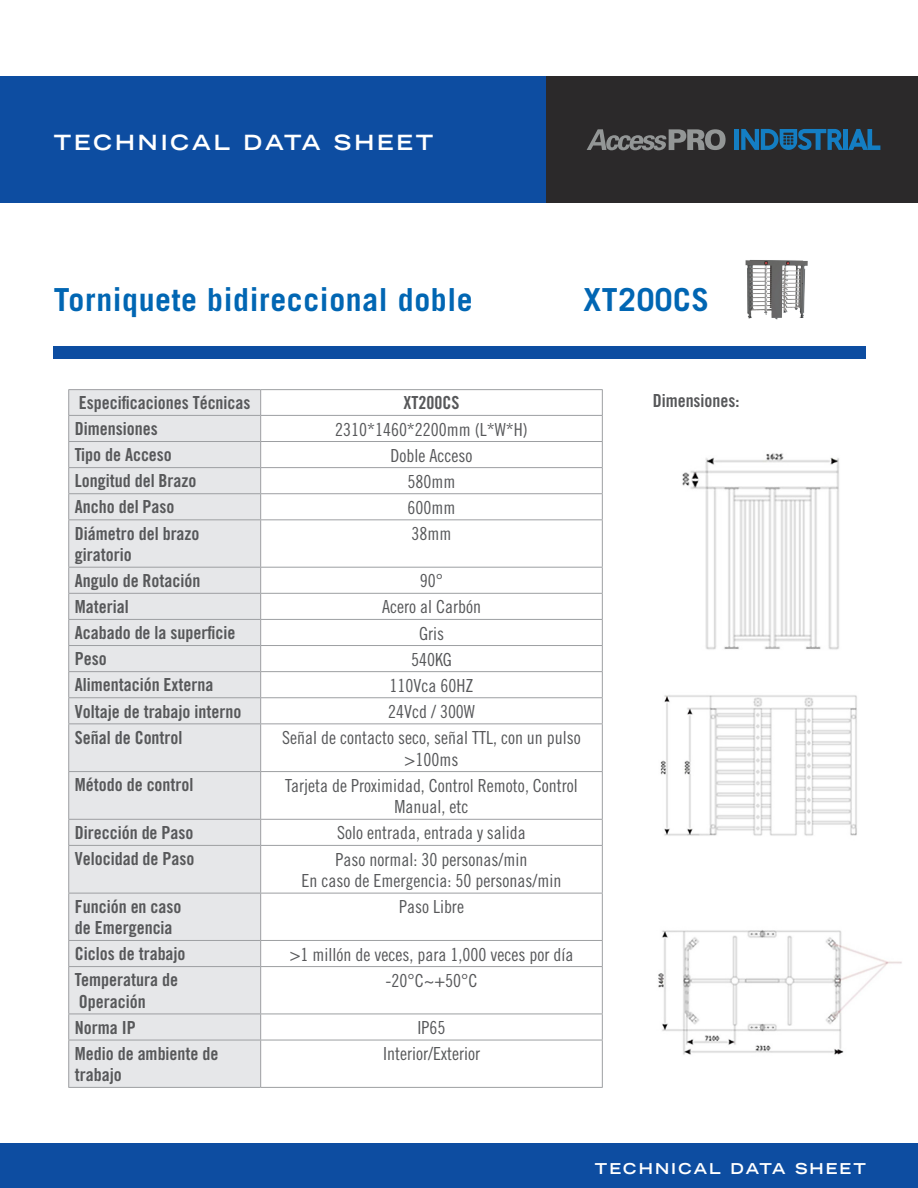
<style>
.page{position:relative;width:918px;height:1188px;background:#fff}
.page>*{position:absolute;margin:0;border:0;box-sizing:border-box;transform-origin:0 0}
.t1{font:700 31.8px "Trade Gothic";letter-spacing:.02em;color:#0166b3}
.t2{font:700 expanded 21px "Trade Gothic LH";letter-spacing:.14em;color:#fff}
.t3{font:18px/21.6px "Trade Gothic Bold Cond Twenty";color:#57585a}
.t4{font:18px/21.6px "Trade Gothic Cond Eighteen";color:#57585a;text-align:center}
.t5{font:700 expanded 15px "Trade Gothic LH";letter-spacing:.14em;color:#fff}
</style>
<div class="page">
<div style="left:0;top:77px;width:546px;height:126px;background:#0d4da1"></div>
<div style="left:2px;top:1143px;width:916px;height:45px;background:#0d4da1"></div>
<div style="left:54px;top:347px;width:812px;height:12px;background:#0d4da1"></div>
<div style="left:546px;top:77px;width:372px;height:126px;background:#2b292a"></div>
<hr style="left:0;top:1143px;width:3px;height:45px;background:#0d4da1">
<svg style="left:587px;top:129px;width:139px;height:21px"></svg>
<div style="left:734px;top:129px;width:5px;height:21px;background:#147ec3"></div>
<svg style="left:741px;top:129px;width:139px;height:21px"></svg>
<div style="left:69px;top:390px;width:191px;height:697px;background:#e6e7e9"></div>
<hr style="left:68px;top:389px;width:193px;height:1px;background:#9d9fa2">
<hr style="left:261px;top:389px;width:342px;height:1px;background:#9d9fa2">
<hr style="left:68px;top:415px;width:193px;height:1px;background:#9d9fa2">
<hr style="left:261px;top:415px;width:342px;height:1px;background:#9d9fa2">
<hr style="left:68px;top:441px;width:193px;height:1px;background:#9d9fa2">
<hr style="left:261px;top:441px;width:342px;height:1px;background:#9d9fa2">
<hr style="left:68px;top:467px;width:193px;height:1px;background:#9d9fa2">
<hr style="left:261px;top:467px;width:342px;height:1px;background:#9d9fa2">
<hr style="left:68px;top:493px;width:193px;height:1px;background:#9d9fa2">
<svg style="left:68px;top:390px;width:1px;height:129px"></svg>
<hr style="left:261px;top:493px;width:342px;height:1px;background:#9d9fa2">
<svg style="left:260px;top:390px;width:1px;height:129px"></svg>
<svg style="left:602px;top:390px;width:1px;height:129px"></svg>
<hr style="left:68px;top:519px;width:193px;height:1px;background:#9d9fa2">
<hr style="left:68px;top:520px;width:1px;height:47px;background:#9d9fa2">
<hr style="left:261px;top:519px;width:342px;height:1px;background:#9d9fa2">
<hr style="left:260px;top:520px;width:1px;height:47px;background:#9d9fa2">
<hr style="left:602px;top:520px;width:1px;height:47px;background:#9d9fa2">
<hr style="left:68px;top:567px;width:193px;height:1px;background:#9d9fa2">
<hr style="left:261px;top:567px;width:342px;height:1px;background:#9d9fa2">
<hr style="left:68px;top:593px;width:193px;height:1px;background:#9d9fa2">
<hr style="left:261px;top:593px;width:342px;height:1px;background:#9d9fa2">
<hr style="left:68px;top:619px;width:193px;height:1px;background:#9d9fa2">
<hr style="left:261px;top:619px;width:342px;height:1px;background:#9d9fa2">
<hr style="left:68px;top:645px;width:193px;height:1px;background:#9d9fa2">
<hr style="left:261px;top:645px;width:342px;height:1px;background:#9d9fa2">
<hr style="left:68px;top:671px;width:193px;height:1px;background:#9d9fa2">
<hr style="left:261px;top:671px;width:342px;height:1px;background:#9d9fa2">
<hr style="left:68px;top:697px;width:193px;height:1px;background:#9d9fa2">
<svg style="left:68px;top:568px;width:1px;height:155px"></svg>
<hr style="left:261px;top:697px;width:342px;height:1px;background:#9d9fa2">
<svg style="left:260px;top:568px;width:1px;height:155px"></svg>
<svg style="left:602px;top:568px;width:1px;height:155px"></svg>
<hr style="left:68px;top:723px;width:193px;height:1px;background:#9d9fa2">
<hr style="left:68px;top:724px;width:1px;height:47px;background:#9d9fa2">
<hr style="left:261px;top:723px;width:342px;height:1px;background:#9d9fa2">
<hr style="left:260px;top:724px;width:1px;height:47px;background:#9d9fa2">
<hr style="left:602px;top:724px;width:1px;height:47px;background:#9d9fa2">
<hr style="left:68px;top:771px;width:193px;height:1px;background:#9d9fa2">
<hr style="left:68px;top:772px;width:1px;height:47px;background:#9d9fa2">
<hr style="left:261px;top:771px;width:342px;height:1px;background:#9d9fa2">
<hr style="left:260px;top:772px;width:1px;height:47px;background:#9d9fa2">
<hr style="left:602px;top:772px;width:1px;height:47px;background:#9d9fa2">
<hr style="left:68px;top:819px;width:193px;height:1px;background:#9d9fa2">
<svg style="left:68px;top:820px;width:1px;height:25px"></svg>
<hr style="left:261px;top:819px;width:342px;height:1px;background:#9d9fa2">
<svg style="left:260px;top:820px;width:1px;height:25px"></svg>
<svg style="left:602px;top:820px;width:1px;height:25px"></svg>
<hr style="left:68px;top:845px;width:193px;height:1px;background:#9d9fa2">
<hr style="left:68px;top:846px;width:1px;height:47px;background:#9d9fa2">
<hr style="left:261px;top:845px;width:342px;height:1px;background:#9d9fa2">
<hr style="left:260px;top:846px;width:1px;height:47px;background:#9d9fa2">
<hr style="left:602px;top:846px;width:1px;height:47px;background:#9d9fa2">
<hr style="left:68px;top:893px;width:193px;height:1px;background:#9d9fa2">
<hr style="left:68px;top:893px;width:1px;height:47px;background:#9d9fa2">
<hr style="left:261px;top:893px;width:342px;height:1px;background:#9d9fa2">
<hr style="left:260px;top:893px;width:1px;height:47px;background:#9d9fa2">
<hr style="left:602px;top:893px;width:1px;height:47px;background:#9d9fa2">
<hr style="left:68px;top:940px;width:193px;height:1px;background:#9d9fa2">
<svg style="left:68px;top:941px;width:1px;height:25px"></svg>
<hr style="left:261px;top:940px;width:342px;height:1px;background:#9d9fa2">
<svg style="left:260px;top:941px;width:1px;height:25px"></svg>
<svg style="left:602px;top:941px;width:1px;height:25px"></svg>
<hr style="left:68px;top:966px;width:193px;height:1px;background:#9d9fa2">
<hr style="left:68px;top:967px;width:1px;height:47px;background:#9d9fa2">
<hr style="left:261px;top:966px;width:342px;height:1px;background:#9d9fa2">
<hr style="left:260px;top:967px;width:1px;height:47px;background:#9d9fa2">
<hr style="left:602px;top:967px;width:1px;height:47px;background:#9d9fa2">
<hr style="left:68px;top:1014px;width:193px;height:1px;background:#9d9fa2">
<svg style="left:68px;top:1014px;width:1px;height:26px"></svg>
<hr style="left:261px;top:1014px;width:342px;height:1px;background:#9d9fa2">
<svg style="left:260px;top:1014px;width:1px;height:26px"></svg>
<svg style="left:602px;top:1014px;width:1px;height:26px"></svg>
<hr style="left:68px;top:1040px;width:193px;height:1px;background:#9d9fa2">
<hr style="left:68px;top:1040px;width:1px;height:47px;background:#9d9fa2">
<hr style="left:261px;top:1040px;width:342px;height:1px;background:#9d9fa2">
<hr style="left:260px;top:1040px;width:1px;height:47px;background:#9d9fa2">
<hr style="left:602px;top:1040px;width:1px;height:47px;background:#9d9fa2">
<hr style="left:68px;top:1087px;width:193px;height:1px;background:#9d9fa2">
<hr style="left:261px;top:1087px;width:342px;height:1px;background:#9d9fa2">
<img style="left:682px;top:453px;width:157px;height:197px">
<img style="left:660px;top:695px;width:197px;height:141px">
<img style="left:658px;top:930px;width:244px;height:125px">
<img style="left:745px;top:259px;width:63px;height:61px">
<p class="t2" style="left:54px;top:129px;width:381px">TECHNICAL DATA SHEET</p>
<p class="t1" style="left:54px;top:280px;width:420px">Torniquete bidireccional doble</p>
<p class="t1" style="left:584px;top:280px;width:127px">XT200CS</p>
<p class="t3" style="left:79px;top:392px;width:173px">Especificaciones Técnicas</p>
<p class="t3" style="left:404px;top:392px;width:57px">XT200CS</p>
<p class="t3" style="left:75px;top:418px;width:84px">Dimensiones</p>
<p class="t4" style="left:335px;top:418px;width:194px">2310*1460*2200mm (L*W*H)</p>
<p class="t3" style="left:75px;top:444px;width:99px">Tipo de Acceso</p>
<p class="t4" style="left:391px;top:444px;width:83px">Doble Acceso</p>
<p class="t3" style="left:75px;top:470px;width:123px">Longitud del Brazo</p>
<p class="t4" style="left:408px;top:470px;width:49px">580mm</p>
<p class="t3" style="left:75px;top:496px;width:101px">Ancho del Paso</p>
<p class="t4" style="left:408px;top:496px;width:49px">600mm</p>
<p class="t3" style="left:75px;top:522px;width:126px">Diámetro del brazo giratorio</p>
<p class="t4" style="left:412px;top:523px;width:41px">38mm</p>
<p class="t3" style="left:75px;top:570px;width:127px">Angulo de Rotación</p>
<p class="t4" style="left:420px;top:570px;width:25px">90°</p>
<p class="t3" style="left:75px;top:596px;width:55px">Material</p>
<p class="t4" style="left:382px;top:596px;width:100px">Acero al Carbón</p>
<p class="t3" style="left:75px;top:622px;width:162px">Acabado de la superficie</p>
<p class="t4" style="left:419px;top:622px;width:27px">Gris</p>
<p class="t3" style="left:75px;top:648px;width:33px">Peso</p>
<p class="t4" style="left:411px;top:648px;width:42px">540KG</p>
<p class="t3" style="left:75px;top:674px;width:140px">Alimentación Externa</p>
<p class="t4" style="left:390px;top:674px;width:85px">110Vca 60HZ</p>
<p class="t3" style="left:75px;top:700px;width:168px">Voltaje de trabajo interno</p>
<p class="t4" style="left:388px;top:700px;width:88px">24Vcd / 300W</p>
<p class="t3" style="left:75px;top:726px;width:109px">Señal de Control</p>
<p class="t4" style="left:282px;top:727px;width:300px">Señal de contacto seco, señal TTL, con un pulso &gt;100ms</p>
<p class="t3" style="left:75px;top:774px;width:120px">Método de control</p>
<p class="t4" style="left:285px;top:774px;width:294px">Tarjeta de Proximidad, Control Remoto, Control<br>Manual, etc</p>
<p class="t3" style="left:75px;top:822px;width:120px">Dirección de Paso</p>
<p class="t4" style="left:337px;top:822px;width:190px">Solo entrada, entrada y salida</p>
<p class="t3" style="left:75px;top:848px;width:121px">Velocidad de Paso</p>
<p class="t4" style="left:336px;top:848px;width:193px">Paso normal: 30 personas/min</p>
<p class="t4" style="left:302px;top:870px;width:261px">En caso de Emergencia: 50 personas/min</p>
<p class="t3" style="left:75px;top:896px;width:108px">Función en caso de Emergencia</p>
<p class="t4" style="left:399px;top:896px;width:66px">Paso Libre</p>
<p class="t3" style="left:75px;top:943px;width:112px">Ciclos de trabajo</p>
<p class="t4" style="left:290px;top:943px;width:285px">&gt;1 millón de veces, para 1,000 veces por día</p>
<p class="t3" style="left:75px;top:969px;width:105px">Temperatura de<br>Operación</p>
<p class="t4" style="left:386px;top:969px;width:93px">-20°C~+50°C</p>
<p class="t3" style="left:75px;top:1016px;width:62px">Norma IP</p>
<p class="t4" style="left:418px;top:1017px;width:29px">IP65</p>
<p class="t3" style="left:75px;top:1042px;width:145px">Medio de ambiente de trabajo</p>
<p class="t4" style="left:383px;top:1043px;width:99px">Interior/Exterior</p>
<p class="t3" style="left:653px;top:390px;width:88px">Dimensiones:</p>
<p class="t5" style="left:595px;top:1158px;width:272px">TECHNICAL DATA SHEET</p>
</div>
